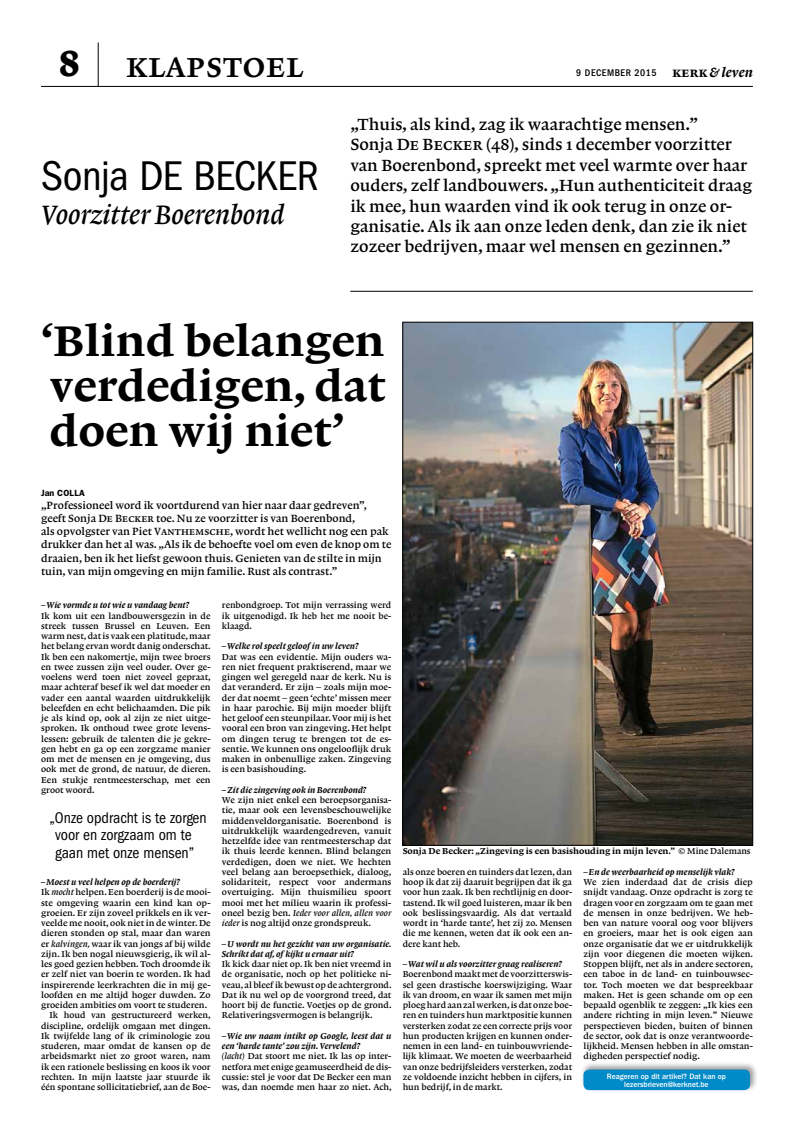
<style>
.page{position:relative;width:794px;height:1134px;background:#fff}
.page>*{position:absolute;margin:0;border:0;box-sizing:border-box;transform-origin:0 0}
.t1{font:45px/45px "Lexicon No 1 D Roman Txt";color:#000;text-align:justify}
.t2{font:condensed 43px "Franklin Gothic LT";letter-spacing:-.015em;color:#000}
.t3{font:36px "Lexicon No 1 B Roman SC";letter-spacing:.015em;color:#000}
.t4{font:28px "Lexicon No 1 B Italic Txt";letter-spacing:-.005em;color:#000}
.t5{font:17px/20.4px "Lexicon No 1 B Roman Txt";color:#000}
.t6{font:condensed 16px/17.6px "Franklin Gothic LT";color:#000;text-align:center}
.t7{font:11px/13.2px "Lexicon No 1 B Roman Txt";color:#000}
.t8{font:500 condensed 10px "Franklin Gothic LT";letter-spacing:.05em;color:#000}
.t9{font:9px/10.3px "Lexicon No 1 B Roman Txt";color:#000;text-align:justify}
.t10{font:9px/10.3px "Lexicon No 1 D Italic Txt";color:#000}
.t11{font:9px "Lexicon No 1 D Roman Txt";color:#000}
.t12{font:9px "Lexicon No 1 B Italic Txt";color:#000}
.t13{font:600 9px "Franklin Gothic LT";letter-spacing:.03em;color:#000}
.t14{font:500 8px/8px "Franklin Gothic LT";color:#fff;text-align:center;scale:.96 1}
.s1{font-family:"Lexicon No 1 F Roman Tab";font-size:38px}
.s2{font-family:"Lexicon No 1 D Roman SC";font-weight:400;font-stretch:normal;font-size:14px}
.s3{font-family:"Lexicon No 1 D Italic Txt";font-weight:400;font-stretch:normal;font-size:14px}
.s4{font-family:"Lexicon No 1 B Roman SC"}
.s5{font-family:"Lexicon No 1 B Italic Txt"}
.s6{font-family:"Lexicon No 1 B Roman Txt"}
</style>
<div class="page">
<hr style="left:41px;top:86px;width:712px;height:1px;background:#000">
<hr style="left:98px;top:43px;width:1px;height:44px;background:#000">
<img style="left:405px;top:324px;width:346px;height:519px">
<hr style="left:350px;top:291px;width:403px;height:1px;background:#000">
<div style="left:581px;top:1061px;width:177px;height:31px;background:#000;opacity:.4"></div>
<div style="left:583px;top:1069px;width:167px;height:21px;background:#008ac7;border-radius:6px"></div>
<h3 class="t3" style="left:59px;top:45px;width:246px"><span class="s1">8</span> klapstoel</h3>
<h2 class="t2" style="left:41px;top:152px;width:279px">Sonja De Becker</h2>
<h3 class="t4" style="left:41px;top:198px;width:245px">Voorzitter Boerenbond</h3>
<p class="t8" style="left:576px;top:67px;width:178px">9 DECEMBER 2015 <span class="s2">kerk</span> <span class="s3">&amp; leven</span></p>
<p class="t5" style="left:350px;top:114px;width:403px">„Thuis, als kind, zag ik waarachtige mensen.”<br>Sonja <span class="s4">De Becker</span> (48), sinds 1 december voorzitter van Boerenbond, spreekt met veel warmte over haar ouders, zelf landbouwers. „Hun authenticiteit draag ik mee, hun waarden vind ik ook terug in onze or&shy;ganisatie. Als ik aan onze leden denk, dan zie ik niet zozeer bedrijven, maar wel mensen en gezinnen.”</p>
<h1 class="t1" style="left:41px;top:319px;width:346px">‘Blind belangen verdedigen, dat doen wij niet’</h1>
<p class="t13" style="left:41px;top:487px;width:45px">Jan Colla</p>
<p class="t7" style="left:41px;top:498px;width:352px">„Professioneel word ik voortdurend van hier naar daar gedreven”, geeft Sonja <span class="s4">De Becker</span> toe. Nu ze voorzitter is van Boerenbond,<br>als opvolgster van Piet <span class="s4">Vanthemsche</span>, wordt het wellicht nog een pak drukker dan het al was. „Als ik de behoefte voel om even de knop om te draaien, ben ik het liefst gewoon thuis. Genieten van de stilte in mijn tuin, van mijn omgeving en mijn familie. Rust als contrast.”</p>
<p class="t10" style="left:41px;top:600px;width:150px">– Wie vormde u tot wie u vandaag bent?</p>
<p class="t9" style="left:41px;top:610px;width:171px">Ik kom uit een landbouwersgezin in de streek tussen Brussel en Leuven. Een warm nest, dat is vaak een platitude, maar het belang ervan wordt danig onderschat.<br>Ik ben een nakomertje, mijn twee broers en twee zussen zijn veel ouder. Over ge&shy;voelens werd toen niet zoveel gepraat, maar achteraf besef ik wel dat moeder en vader een aantal waarden uitdrukkelijk beleefden en echt belichaamden. Die pik je als kind op, ook al zijn ze niet uitge&shy;sproken. Ik onthoud twee grote levens&shy;lessen: gebruik de talenten die je gekre&shy;gen hebt en ga op een zorgzame manier om met de mensen en je omgeving, dus ook met de grond, de natuur, de dieren.<br>Een stukje rentmeesterschap, met een groot woord.</p>
<h3 class="t6" style="left:50px;top:809px;width:159px">„Onze opdracht is te zorgen voor en zorgzaam om te gaan met onze mensen”</h3>
<p class="t10" style="left:41px;top:877px;width:141px">– Moest u veel helpen op de boerderij?</p>
<p class="t9" style="left:41px;top:887px;width:171px">Ik <span class="s5">mocht</span> helpen. Een boerderij is de mooi-</p>
<p class="t9" style="left:41px;top:897px;width:171px">ste omgeving waarin een kind kan op-</p>
<p class="t9" style="left:41px;top:908px;width:171px">groeien. Er zijn zoveel prikkels en ik ver-</p>
<p class="t9" style="left:41px;top:918px;width:171px">veelde me nooit, ook niet in de winter. De</p>
<p class="t9" style="left:41px;top:928px;width:171px">dieren stonden op stal, maar dan waren</p>
<p class="t9" style="left:41px;top:938px;width:171px">er <span class="s5">kalvingen,</span> waar ik van jongs af bij wilde</p>
<p class="t9" style="left:41px;top:949px;width:171px">zijn. Ik ben nogal nieuwsgierig, ik wil al-</p>
<p class="t9" style="left:41px;top:959px;width:171px">les goed gezien hebben. Toch droomde ik</p>
<p class="t9" style="left:41px;top:969px;width:171px">er zelf niet van boerin te worden. Ik had</p>
<p class="t9" style="left:41px;top:979px;width:171px">inspirerende leerkrachten die in mij ge-</p>
<p class="t9" style="left:41px;top:990px;width:171px">loofden en me altijd hoger duwden. Zo</p>
<p class="t9" style="left:41px;top:1000px;width:168px">groeiden ambities om voort te studeren.</p>
<p class="t9" style="left:50px;top:1010px;width:163px">Ik houd van gestructureerd werken,</p>
<p class="t9" style="left:41px;top:1020px;width:171px">discipline, ordelijk omgaan met dingen.</p>
<p class="t9" style="left:41px;top:1031px;width:171px">Ik twijfelde lang of ik criminologie zou</p>
<p class="t9" style="left:41px;top:1041px;width:171px">studeren, maar omdat de kansen op de</p>
<p class="t9" style="left:41px;top:1051px;width:171px">arbeidsmarkt niet zo groot waren, nam</p>
<p class="t9" style="left:41px;top:1061px;width:171px">ik een rationele beslissing en koos ik voor</p>
<p class="t9" style="left:41px;top:1072px;width:171px">rechten. In mijn laatste jaar stuurde ik</p>
<p class="t9" style="left:41px;top:1082px;width:171px">één spontane sollicitatiebrief, aan de Boe-</p>
<p class="t9" style="left:222px;top:600px;width:171px">renbondgroep. Tot mijn verrassing werd ik uitgenodigd. Ik heb het me nooit be&shy;klaagd.</p>
<p class="t10" style="left:222px;top:641px;width:138px">– Welke rol speelt geloof in uw leven?</p>
<p class="t9" style="left:222px;top:651px;width:171px">Dat was een evidentie. Mijn ouders wa&shy;ren niet frequent praktiserend, maar we gingen wel geregeld naar de kerk. Nu is dat veranderd. Er zijn – zoals mijn moe&shy;der dat noemt – geen ‘echte’ missen meer in haar parochie. Bij mijn moeder blijft het geloof een steunpilaar. Voor mij is het vooral een bron van zingeving. Het helpt om dingen terug te brengen tot de es&shy;sentie. We kunnen ons ongelooflijk druk maken in onbenullige zaken. Zingeving is een basishouding.</p>
<p class="t10" style="left:222px;top:785px;width:146px">– Zit die zingeving ook in Boerenbond?</p>
<p class="t9" style="left:222px;top:795px;width:171px">We zijn niet enkel een beroepsorganisa&shy;tie, maar ook een levensbeschouwelijke middenveldorganisatie. Boerenbond is uitdrukkelijk waardengedreven, vanuit hetzelfde idee van rentmeesterschap dat ik thuis leerde kennen. Blind belangen verdedigen, doen we niet. We hechten veel belang aan beroepsethiek, dialoog, solidariteit, respect voor andermans overtuiging. Mijn thuismilieu spoort mooi met het milieu waarin ik professi-</p>
<p class="t12" style="left:222px;top:908px;width:171px"><span class="s6">oneel bezig ben.</span> Ieder voor allen, allen voor</p>
<p class="t9" style="left:222px;top:918px;width:151px"><span class="s5">ieder</span> is nog altijd onze grondspreuk.</p>
<p class="t10" style="left:222px;top:938px;width:171px">– U wordt nu het gezicht van uw organisatie.<br>Schrikt dat af, of kijkt u ernaar uit?</p>
<p class="t9" style="left:222px;top:959px;width:171px">Ik kick daar niet op. Ik ben niet vreemd in de organisatie, noch op het politieke ni&shy;veau, al bleef ik bewust op de achtergrond.<br>Dat ik nu wel op de voorgrond treed, dat hoort bij de functie. Voetjes op de grond.<br>Relativeringsvermogen is belangrijk.</p>
<p class="t10" style="left:222px;top:1031px;width:171px">– Wie uw naam intikt op Google, leest dat u een ‘harde tante’ zou zijn. Vervelend?</p>
<p class="t9" style="left:222px;top:1051px;width:171px"><span class="s5">(lacht)</span> Dat stoort me niet. Ik las op inter&shy;netfora met enige geamuseerdheid de dis&shy;cussie: stel je voor dat De Becker een man was, dan noemde men haar zo niet. Ach,</p>
<p class="t11" style="left:403px;top:846px;width:349px">Sonja De Becker: „Zingeving is een basishouding in mijn leven.” <span class="s6">© Mine Dalemans</span></p>
<p class="t9" style="left:403px;top:867px;width:171px">als onze boeren en tuinders dat lezen, dan hoop ik dat zij daaruit begrijpen dat ik ga voor hun zaak. Ik ben rechtlijnig en door&shy;tastend. Ik wil goed luisteren, maar ik ben ook beslissingsvaardig. Als dat vertaald wordt in ‘harde tante’, het zij zo. Mensen die me kennen, weten dat ik ook een an&shy;dere kant heb.</p>
<p class="t10" style="left:403px;top:959px;width:161px">– Wat wil u als voorzitter graag realiseren?</p>
<p class="t9" style="left:403px;top:969px;width:171px">Boerenbond maakt met de voorzitterswis&shy;sel geen drastische koerswijziging. Waar ik van droom, en waar ik samen met mijn ploeg hard aan zal werken, is dat onze boe&shy;ren en tuinders hun marktpositie kunnen versterken zodat ze een correcte prijs voor hun producten krijgen en kunnen onder&shy;nemen in een land- en tuinbouwvriende&shy;lijk klimaat. We moeten de weerbaarheid van onze bedrijfsleiders versterken, zodat ze voldoende inzicht hebben in cijfers, in hun bedrijf, in de markt.</p>
<p class="t10" style="left:583px;top:867px;width:153px">– En de weerbaarheid op menselijk vlak?</p>
<p class="t9" style="left:583px;top:877px;width:171px">We zien inderdaad dat de crisis diep snijdt vandaag. Onze opdracht is zorg te dragen voor en zorgzaam om te gaan met de mensen in onze bedrijven. We heb&shy;ben van nature vooral oog voor blijvers en groeiers, maar het is ook eigen aan onze organisatie dat we er uitdrukkelijk zijn voor diegenen die moeten wijken.<br>Stoppen blijft, net als in andere sectoren, een taboe in de land- en tuinbouwsec&shy;tor. Toch moeten we dat bespreekbaar maken. Het is geen schande om op een bepaald ogenblik te zeggen: „Ik kies een andere richting in mijn leven.” Nieuwe perspectieven bieden, buiten of binnen de sector, ook dat is onze verantwoorde&shy;lijkheid. Mensen hebben in alle omstan&shy;digheden perspectief nodig.</p>
<p class="t14" style="left:607px;top:1072px;width:126px">Reageren op dit artikel? Dat kan op lezersbrieven@kerknet.be</p>
</div>
